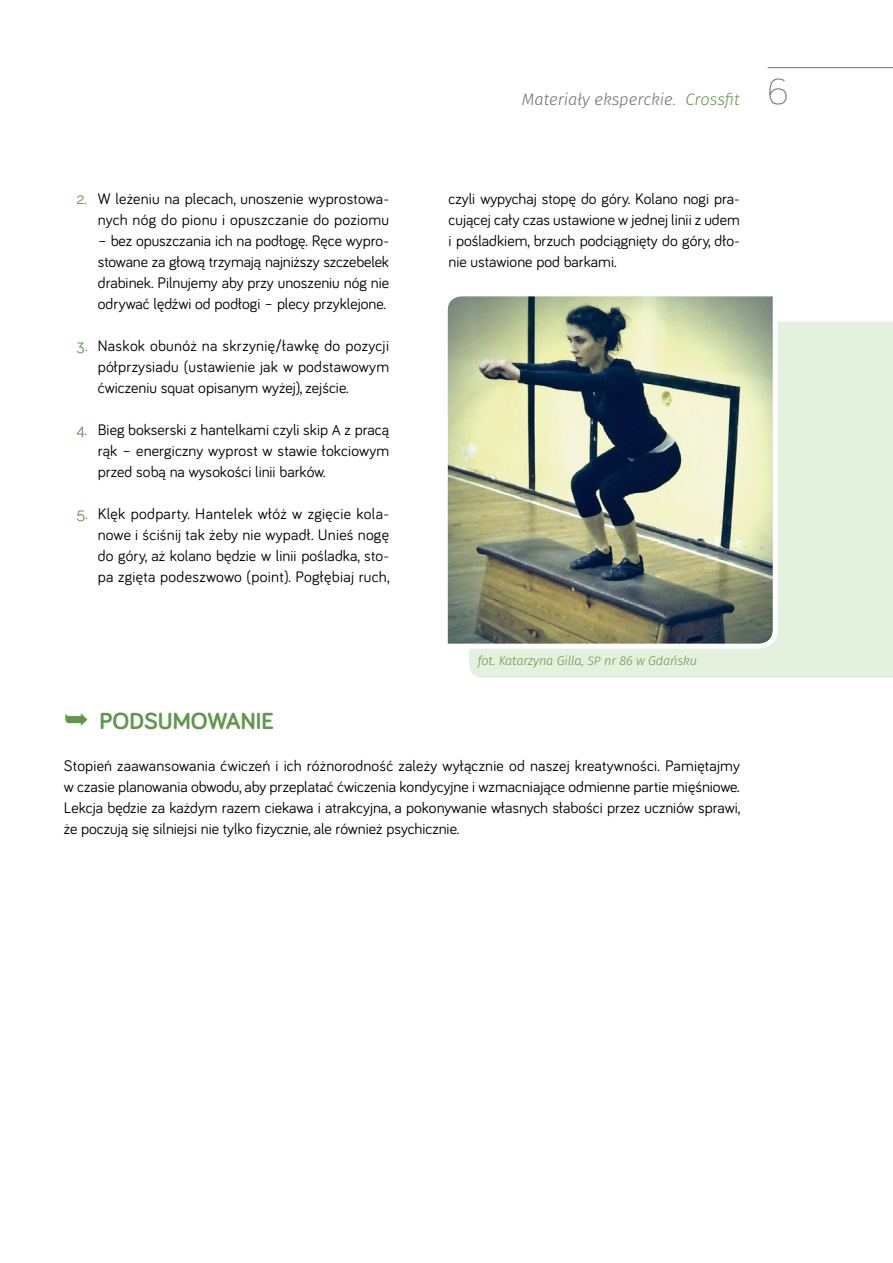
<style>
.page{position:relative;width:893px;height:1263px;background:#fff}
.page>*{position:absolute;margin:0;border:0;box-sizing:border-box;transform-origin:0 0}
.t1{font:300 37.5px "Bariol";color:#6d6e71}
.t2{font:700 24px "Bariol";color:#60974a}
.t3{font:italic 300 16.5px "Fira Sans";color:#6d6e71}
.t4{font:15.75px/21px "Bariol";color:#000;text-align:justify}
.t5{font:italic 300 12.75px "Fira Sans";letter-spacing:-.01em;color:#60974a}
.s1{color:#60974a}
.s2{font-size:14.7px}
.s3{font-size:12.15px}
.s4{font-family:"DejaVu Sans";font-size:30px}
</style>
<div class="page">
<hr style="left:768px;top:67px;width:125px;height:1px;background:#6d6e71">
<div style="left:469px;top:322px;width:424px;height:356px;background:#e4f1de"></div>
<img style="left:447px;top:296px;width:333px;height:355px">
<p class="t3" style="left:522px;top:87px;width:220px">Materiały eksperckie. <span class="s1">Crossfit</span></p>
<h1 class="t1" style="left:767px;top:66px;width:23px">6</h1>
<p class="t4" style="left:77px;top:188px;width:314px;text-align:right"><span class="s1">2.</span> W leżeniu na plecach, unoszenie wyprostowa&shy;nych nóg do pionu i opuszczanie do poziomu</p>
<p class="t4" style="left:98px;top:230px;width:293px">– bez opuszczania ich na podłogę. Ręce wypro&shy;stowane za głową trzymają najniższy szczebelek drabinek. Pilnujemy aby przy unoszeniu nóg nie odrywać lędźwi od podłogi – plecy przyklejone.</p>
<p class="t4" style="left:98px;top:335px;width:293px;text-indent:-21px"><span class="s1">3.</span> Naskok obunóż na skrzynię/ławkę do pozycji półprzysiadu (ustawienie jak w podstawowym ćwiczeniu squat opisanym wyżej), zejście.</p>
<p class="t4" style="left:98px;top:419px;width:293px;text-indent:-21px"><span class="s1">4.</span> Bieg bokserski z hantelkami czyli skip <span class="s2">A</span> z pracą rąk – energiczny wyprost w stawie łokciowym przed sobą na wysokości linii barków.</p>
<p class="t4" style="left:98px;top:503px;width:293px;text-indent:-21px"><span class="s1">5.</span> Klęk podparty. Hantelek włóż w zgięcie kola&shy;nowe i ściśnij tak żeby nie wypadł. Unieś nogę do góry, aż kolano będzie w linii pośladka, sto&shy;pa zgięta podeszwowo (point). Pogłębiaj ruch,</p>
<p class="t4" style="left:449px;top:188px;width:293px">czyli wypychaj stopę do góry. Kolano nogi pra&shy;cującej cały czas ustawione w jednej linii z udem i pośladkiem, brzuch podciągnięty do góry, dło&shy;nie ustawione pod barkami.</p>
<p class="t5" style="left:478px;top:651px;width:221px">fot. Katarzyna Gilla, <span class="s3">SP</span> nr 86 w Gdańsku</p>
<h2 class="t2" style="left:64px;top:705px;width:212px"><span class="s4">➥</span> PODSUMOWANIE</h2>
<p class="t4" style="left:64px;top:755px;width:678px">Stopień zaawansowania ćwiczeń i ich różnorodność zależy wyłącznie od naszej kreatywności. Pamiętajmy w czasie planowania obwodu, aby przeplatać ćwiczenia kondycyjne i wzmacniające odmienne partie mięśniowe.<br>Lekcja będzie za każdym razem ciekawa i atrakcyjna, a pokonywanie własnych słabości przez uczniów sprawi, że poczują się silniejsi nie tylko fizycznie, ale również psychicznie.</p>
</div>
